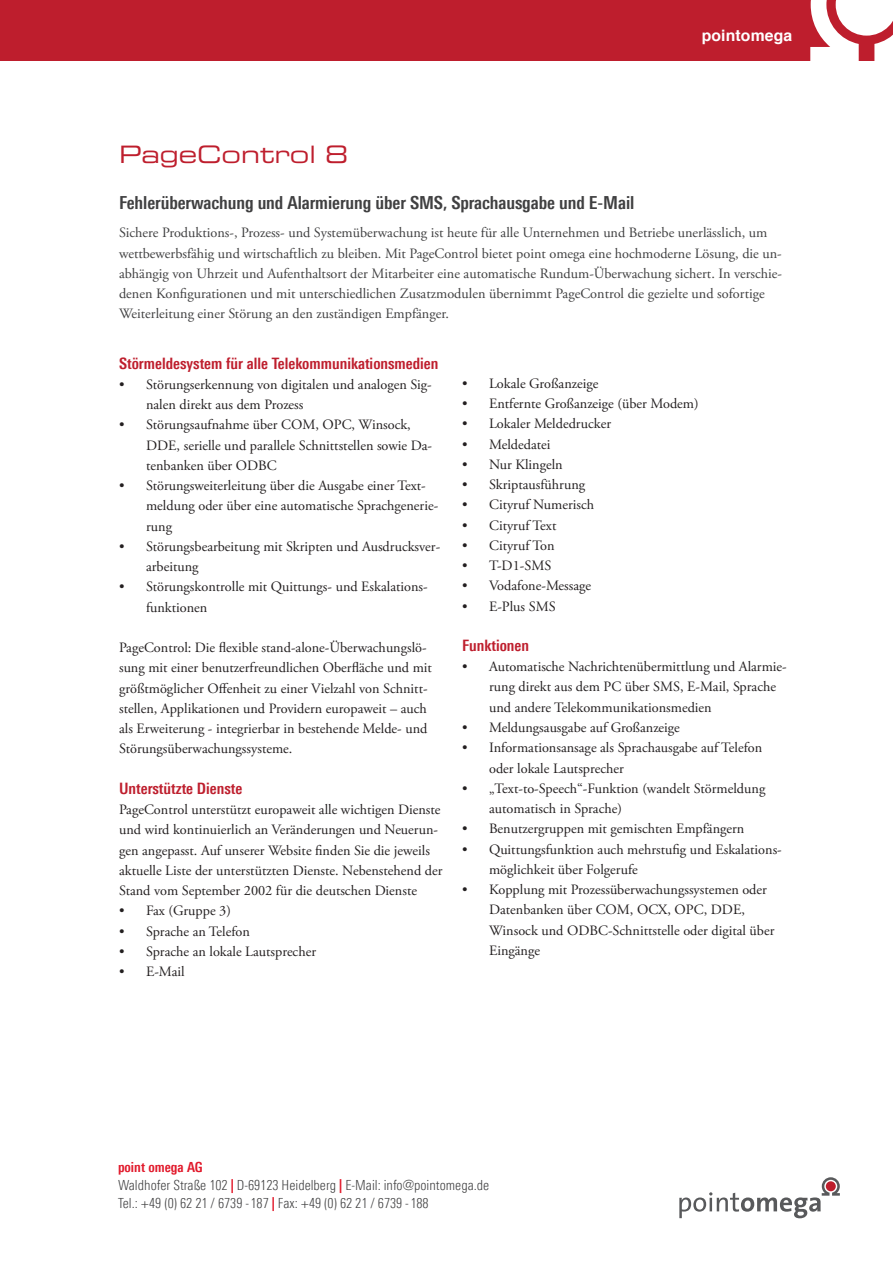
<style>
.page{position:relative;width:893px;height:1263px;background:#fff}
.page>*{position:absolute;margin:0;border:0;box-sizing:border-box;transform-origin:0 0}
.t1{font:24px "Eurostile Extended Two";color:#be1e2d}
.t2{font:700 18px "Linotype Univers 620 Cn";letter-spacing:-.005em;color:#404041}
.t3{font:700 15.75px "Linotype Univers 620 Cn";color:#be1e2d}
.t4{font:700 15.75px "Helvetica";letter-spacing:.01em;color:#fff}
.t5{font:14.25px/20.2px "Adobe Garamond Pro";color:#231f20}
.t6{font:14.25px/20.2px "Adobe Garamond Pro";color:#404041}
.t7{font:300 13.95px/18px "Linotype Univers 320 Cn";color:#404041}
.t8{font:700 13.95px "Linotype Univers 620 Cn";color:#e1192b}
.s1{font-family:"Linotype Univers 620 Cn";font-weight:700;color:#e1192b}
</style>
<div class="page">
<div style="left:0;top:0;width:893px;height:61px;background:#be1e2d"></div>
<svg style="left:810px;top:0;width:83px;height:61px"></svg>
<svg style="left:679px;top:1177px;width:161px;height:41px"></svg>
<div style="left:826px;top:1181px;width:10px;height:10px;background:#be1e2d;border-radius:50%"></div>
<h1 class="t1" style="left:119px;top:146px;width:231px">PageControl 8</h1>
<p class="t4" style="left:702px;top:29px;width:92px">pointomega</p>
<p class="t2" style="left:119px;top:196px;width:517px">Fehlerüberwachung und Alarmierung über SMS, Sprachausgabe und E-Mail</p>
<p class="t6" style="left:119px;top:224px;width:664px">Sichere Produktions-, Prozess- und Systemüberwachung ist heute für alle Unternehmen und Betriebe unerlässlich, um wettbewerbsfähig und wirtschaftlich zu bleiben. Mit PageControl bietet point omega eine hochmoderne Lösung, die un&shy;abhängig von Uhrzeit und Aufenthaltsort der Mitarbeiter eine automatische Rundum-Überwachung sichert. In verschie&shy;denen Konfigurationen und mit unterschiedlichen Zusatzmodulen übernimmt PageControl die gezielte und sofortige Weiterleitung einer Störung an den zuständigen Empfänger.</p>
<p class="t3" style="left:119px;top:357px;width:321px">Störmeldesystem für alle Telekommunikationsmedien</p>
<p class="t5" style="left:146px;top:375px;width:287px;text-indent:-27px">• Störungserkennung von digitalen und analogen Sig&shy;nalen direkt aus dem Prozess</p>
<p class="t5" style="left:146px;top:416px;width:287px;text-indent:-27px">• Störungsaufnahme über COM, OPC, Winsock,<br>DDE, serielle und parallele Schnittstellen sowie Da&shy;tenbanken über ODBC</p>
<p class="t5" style="left:146px;top:477px;width:294px;text-indent:-27px">• Störungsweiterleitung über die Ausgabe einer Text&shy;meldung oder über eine automatische Sprachgenerie&shy;rung</p>
<p class="t5" style="left:146px;top:537px;width:296px;text-indent:-27px">• Störungsbearbeitung mit Skripten und Ausdrucksver&shy;arbeitung</p>
<p class="t5" style="left:146px;top:578px;width:283px;text-indent:-27px">• Störungskontrolle mit Quittungs- und Eskalations&shy;funktionen</p>
<p class="t5" style="left:119px;top:639px;width:314px">PageControl: Die flexible stand-alone-Überwachungslö&shy;sung mit einer benutzerfreundlichen Oberfläche und mit größtmöglicher Offenheit zu einer Vielzahl von Schnitt&shy;stellen, Applikationen und Providern europaweit – auch als Erweiterung - integrierbar in bestehende Melde- und Störungsüberwachungssysteme.</p>
<p class="t3" style="left:119px;top:782px;width:125px">Unterstützte Dienste</p>
<p class="t5" style="left:119px;top:801px;width:325px">PageControl unterstützt europaweit alle wichtigen Dienste und wird kontinuierlich an Veränderungen und Neuerun&shy;gen angepasst. Auf unserer Website finden Sie die jeweils aktuelle Liste der unterstützten Dienste. Nebenstehend der Stand vom September 2002 für die deutschen Dienste</p>
<p class="t5" style="left:119px;top:902px;width:113px">• Fax (Gruppe 3)</p>
<p class="t5" style="left:119px;top:922px;width:132px">• Sprache an Telefon</p>
<p class="t5" style="left:119px;top:942px;width:198px">• Sprache an lokale Lautsprecher</p>
<p class="t5" style="left:119px;top:963px;width:67px">• E-Mail</p>
<p class="t5" style="left:462px;top:374px;width:138px">• Lokale Großanzeige</p>
<p class="t5" style="left:462px;top:395px;width:238px">• Entfernte Großanzeige (über Modem)</p>
<p class="t5" style="left:462px;top:415px;width:150px">• Lokaler Meldedrucker</p>
<p class="t5" style="left:462px;top:435px;width:90px">• Meldedatei</p>
<p class="t5" style="left:462px;top:455px;width:102px">• Nur Klingeln</p>
<p class="t5" style="left:462px;top:476px;width:125px">• Skriptausführung</p>
<p class="t5" style="left:462px;top:496px;width:133px">• Cityruf Numerisch</p>
<p class="t5" style="left:462px;top:516px;width:96px">• Cityruf Text</p>
<p class="t5" style="left:462px;top:536px;width:94px">• Cityruf Ton</p>
<p class="t5" style="left:462px;top:557px;width:91px">• T-D1-SMS</p>
<p class="t5" style="left:462px;top:577px;width:131px">• Vodafone-Message</p>
<p class="t5" style="left:462px;top:597px;width:95px">• E-Plus SMS</p>
<p class="t3" style="left:462px;top:640px;width:69px">Funktionen</p>
<p class="t5" style="left:489px;top:658px;width:299px;text-indent:-27px">• Automatische Nachrichtenübermittlung und Alarmie&shy;rung direkt aus dem PC über SMS, E-Mail, Sprache und andere Telekommunikationsmedien</p>
<p class="t5" style="left:462px;top:719px;width:219px">• Meldungsausgabe auf Großanzeige</p>
<p class="t5" style="left:489px;top:739px;width:275px;text-indent:-27px">• Informationsansage als Sprachausgabe auf Telefon oder lokale Lautsprecher</p>
<p class="t5" style="left:489px;top:779px;width:278px;text-indent:-27px">• „Text-to-Speech“-Funktion (wandelt Störmeldung automatisch in Sprache)</p>
<p class="t5" style="left:462px;top:820px;width:284px">• Benutzergruppen mit gemischten Empfängern</p>
<p class="t5" style="left:489px;top:840px;width:294px;text-indent:-27px">• Quittungsfunktion auch mehrstufig und Eskalations&shy;möglichkeit über Folgerufe</p>
<p class="t5" style="left:489px;top:881px;width:287px;text-indent:-27px">• Kopplung mit Prozessüberwachungssystemen oder Datenbanken über COM, OCX, OPC, DDE, Winsock und ODBC-Schnittstelle oder digital über Eingänge</p>
<p class="t8" style="left:118px;top:1162px;width:86px">point omega AG</p>
<p class="t7" style="left:118px;top:1178px;width:373px">Waldhofer Straße 102 <span class="s1">|</span> D-69123 Heidelberg <span class="s1">|</span> E-Mail: info@pointomega.de<br>Tel.: +49 (0) 62 21 / 6739 - 187 <span class="s1">|</span> Fax: +49 (0) 62 21 / 6739 - 188</p>
</div>
